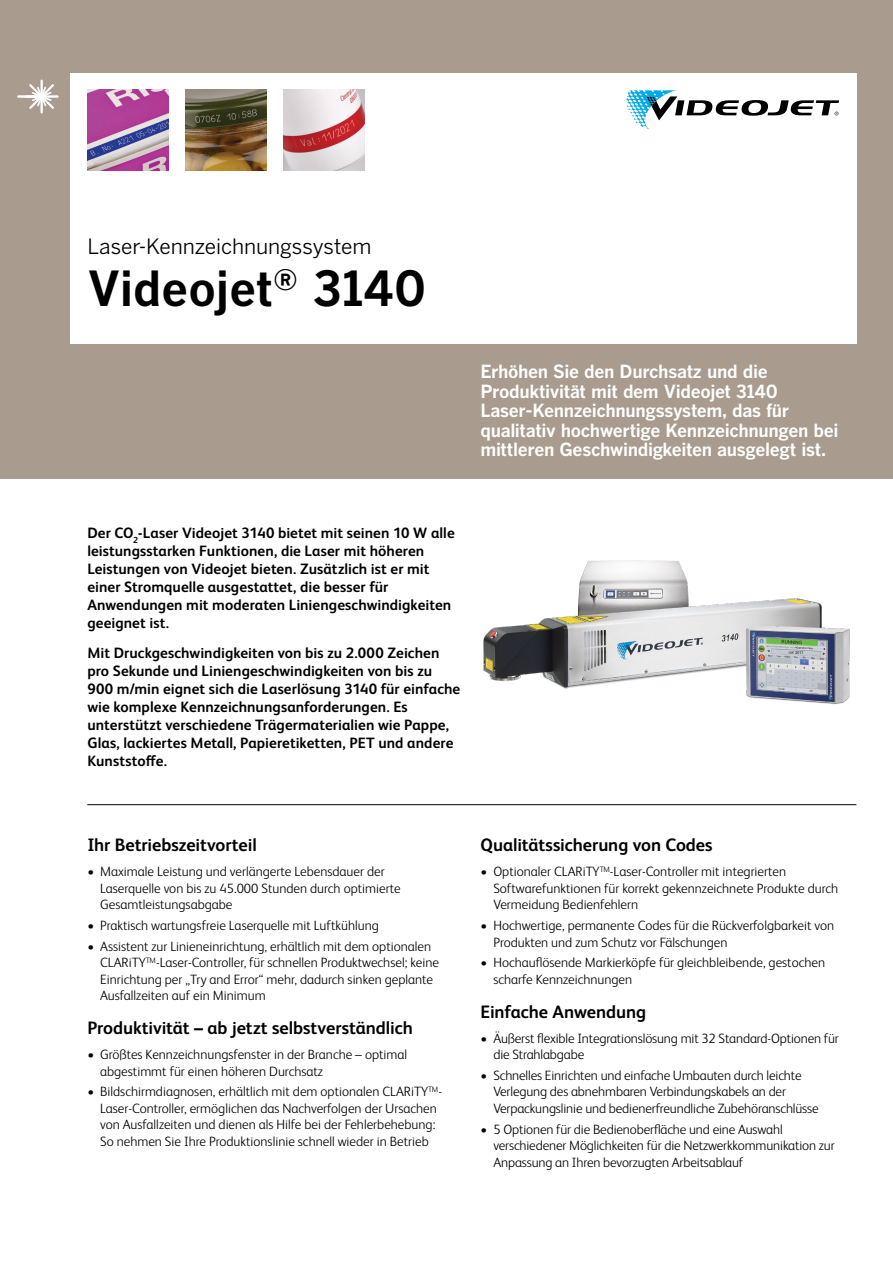
<style>
.page{position:relative;width:893px;height:1263px;background:#fff}
.page>*{position:absolute;margin:0;border:0;box-sizing:border-box;transform-origin:0 0}
.t1{font:700 48px "Benton Gothic";color:#000}
.t2{font:21px "Benton Gothic";letter-spacing:-.01em;color:#000}
.t3{font:700 18px/19.5px "Benton Gothic";letter-spacing:-.025em;color:#fff}
.t4{font:700 18px "FS Albert Pro";letter-spacing:-.005em;color:#000}
.t5{font:700 15px/18px "FS Albert Pro";letter-spacing:.005em;color:#000}
.t6{font:300 13.5px/16.5px "FS Albert Pro";color:#000}
</style>
<div class="page">
<div style="left:0;top:0;width:893px;height:478px;background:#a99b8d"></div>
<div style="left:70px;top:73px;width:786px;height:270px;background:#fff"></div>
<hr style="left:17px;top:95px;width:26px;height:3px;background:#fff">
<hr style="left:25px;top:95px;width:34px;height:3px;background:#fff">
<hr style="left:41px;top:80px;width:2px;height:33px;background:#fff">
<svg style="left:29px;top:84px;width:25px;height:25px"></svg>
<svg style="left:626px;top:90px;width:213px;height:39px"></svg>
<hr style="left:87px;top:804px;width:769px;height:1px;background:#000">
<img style="left:186px;top:90px;width:81px;height:81px">
<img style="left:483px;top:560px;width:367px;height:144px">
<img style="left:284px;top:90px;width:81px;height:81px">
<img style="left:87px;top:90px;width:81px;height:81px">
<h2 class="t2" style="left:87px;top:234px;width:286px">Laser-Kennzeichnungssystem</h2>
<h1 class="t1" style="left:87px;top:261px;width:340px">Videojet<sup>®</sup> 3140</h1>
<h3 class="t3" style="left:480px;top:362px;width:359px">Erhöhen Sie den Durchsatz und die Produktivität mit dem Videojet 3140<br>Laser-Kennzeichnungssystem, das für qualitativ hochwertige Kennzeichnungen bei mittleren Geschwindigkeiten ausgelegt ist.</h3>
<p class="t5" style="left:87px;top:523px;width:369px">Der CO<sub>2</sub>-Laser Videojet 3140 bietet mit seinen 10 W alle leistungsstarken Funktionen, die Laser mit höheren Leistungen von Videojet bieten. Zusätzlich ist er mit einer Stromquelle ausgestattet, die besser für Anwendungen mit moderaten Liniengeschwindigkeiten geeignet ist.</p>
<p class="t5" style="left:87px;top:643px;width:374px">Mit Druckgeschwindigkeiten von bis zu 2.000 Zeichen pro Sekunde und Liniengeschwindigkeiten von bis zu 900 m/min eignet sich die Laserlösung 3140 für einfache wie komplexe Kennzeichnungsanforderungen. Es unterstützt verschiedene Trägermaterialien wie Pappe, Glas, lackiertes Metall, Papieretiketten, PET und andere Kunststoffe.</p>
<h3 class="t4" style="left:87px;top:832px;width:171px">Ihr Betriebszeitvorteil</h3>
<p class="t6" style="left:100px;top:863px;width:302px;text-indent:-13px">• Maximale Leistung und verlängerte Lebensdauer der<br>Laserquelle von bis zu 45.000 Stunden durch optimierte<br>Gesamtleistungsabgabe</p>
<p class="t6" style="left:87px;top:916px;width:293px">• Praktisch wartungsfreie Laserquelle mit Luftkühlung</p>
<p class="t6" style="left:100px;top:937px;width:340px;text-indent:-13px">• Assistent zur Linieneinrichtung, erhältlich mit dem optionalen CLARiTY<sup>TM</sup>-Laser-Controller, für schnellen Produktwechsel; keine Einrichtung per „Try and Error“ mehr, dadurch sinken geplante Ausfallzeiten auf ein Minimum</p>
<h3 class="t4" style="left:87px;top:1015px;width:327px">Produktivität – ab jetzt selbstverständlich</h3>
<p class="t6" style="left:100px;top:1045px;width:309px;text-indent:-13px">• Größtes Kennzeichnungsfenster in der Branche – optimal abgestimmt für einen höheren Durchsatz</p>
<p class="t6" style="left:87px;top:1083px;width:356px;text-align:center">• Bildschirmdiagnosen, erhältlich mit dem optionalen CLARiTY<sup>TM</sup>-Laser-Controller, ermöglichen das Nachverfolgen der Ursachen von Ausfallzeiten und dienen als Hilfe bei der Fehlerbehebung:<br>So nehmen Sie Ihre Produktionslinie schnell wieder in Betrieb</p>
<h3 class="t4" style="left:481px;top:832px;width:234px">Qualitätssicherung von Codes</h3>
<p class="t6" style="left:493px;top:863px;width:346px;text-indent:-13px">• Optionaler CLARiTY<sup>TM</sup>-Laser-Controller mit integrierten<br>Softwarefunktionen für korrekt gekennzeichnete Produkte durch<br>Vermeidung Bedienfehlern</p>
<p class="t6" style="left:493px;top:916px;width:342px;text-indent:-13px">• Hochwertige, permanente Codes für die Rückverfolgbarkeit von<br>Produkten und zum Schutz vor Fälschungen</p>
<p class="t6" style="left:493px;top:954px;width:333px;text-indent:-13px">• Hochauflösende Markierköpfe für gleichbleibende, gestochen scharfe Kennzeichnungen</p>
<h3 class="t4" style="left:481px;top:999px;width:167px">Einfache Anwendung</h3>
<p class="t6" style="left:493px;top:1029px;width:347px;text-indent:-13px">• Äußerst flexible Integrationslösung mit 32 Standard-Optionen für die Strahlabgabe</p>
<p class="t6" style="left:493px;top:1066px;width:327px;text-indent:-13px">• Schnelles Einrichten und einfache Umbauten durch leichte<br>Verlegung des abnehmbaren Verbindungskabels an der<br>Verpackungslinie und bedienerfreundliche Zubehöranschlüsse</p>
<p class="t6" style="left:493px;top:1120px;width:343px;text-indent:-13px">• 5 Optionen für die Bedienoberfläche und eine Auswahl verschiedener Möglichkeiten für die Netzwerkkommunikation zur<br>Anpassung an Ihren bevorzugten Arbeitsablauf</p>
</div>
